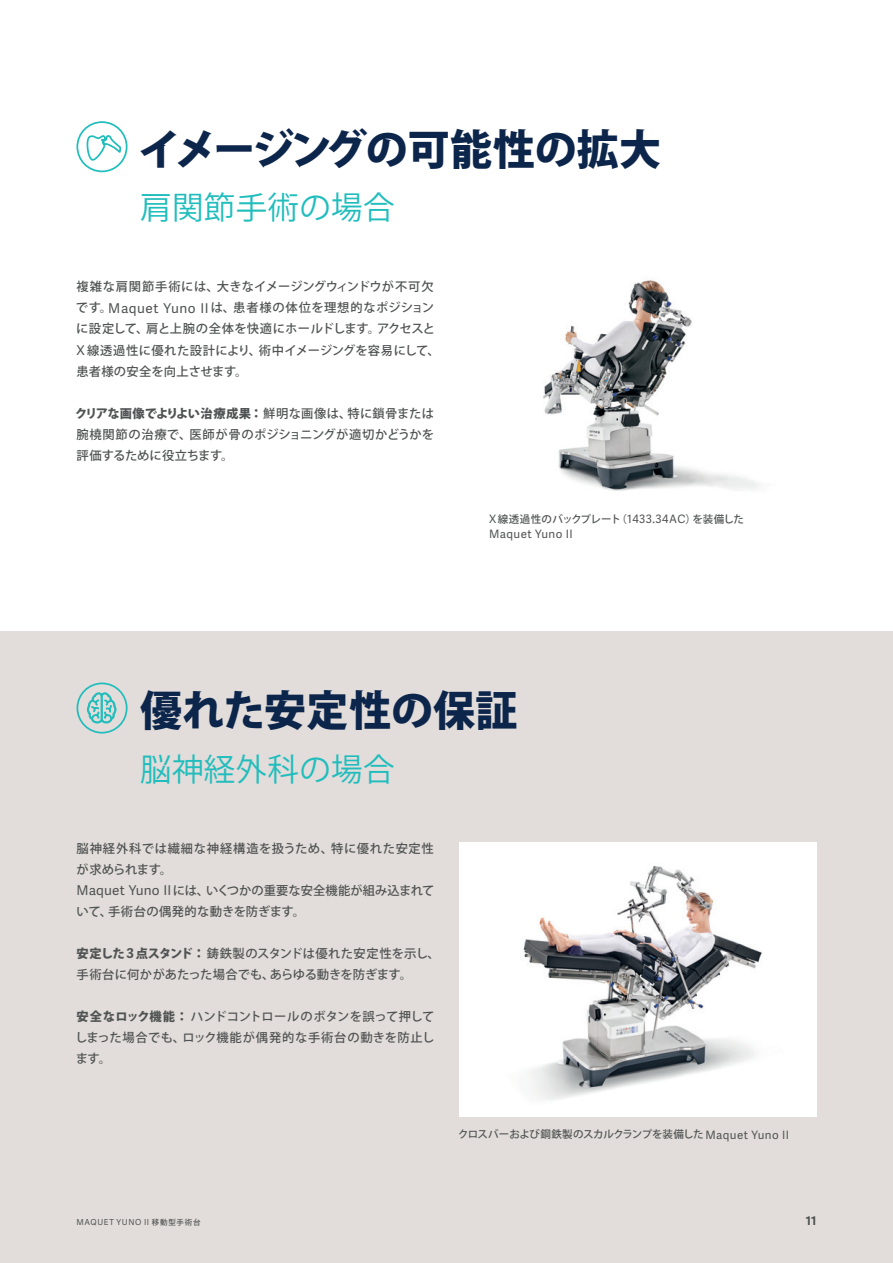
<style>
.page{position:relative;width:893px;height:1263px;background:#fff}
.page>*{position:absolute;margin:0;border:0;box-sizing:border-box;transform-origin:0 0}
.大見出し{font:800 42px "Koz Go Pr 6 N";letter-spacing:-.02em;color:#0c254b}
.大見出し-2{font:800 42px "Koz Go Pr 6 N";color:#0c254b}
.中見出し{font:31.5px "Koz Go Pr 6 N";letter-spacing:.01em;color:#21bdbd}
.本文{font:500 12.3px/21px "Koz Go Pr 6 N";letter-spacing:.02em;color:#505353;text-align:justify}
.本文-2{font:500 12.3px/21px "Koz Go Pr 6 N";color:#505353}
.本文-3{font:500 12.3px/21px "Koz Go Pr 6 N";letter-spacing:.05em;color:#505353}
.t1{font:700 12px "Adelle Sans";color:#505353}
.キャプション{font:11.55px "Adelle Sans";letter-spacing:.035em;color:#505353}
.キャプション-2{font:500 10.5px "Koz Go Pr 6 N";letter-spacing:-.04em;color:#505353}
.キャプション-3{font:500 10.5px "Koz Go Pr 6 N";color:#505353}
.t2{font:8.25px "Adelle Sans";letter-spacing:.065em;color:#505353}
.s1{font-family:"Adelle Sans";font-weight:400;font-size:13.5px}
.s2{font-weight:800}
.s3{font-family:"Adelle Sans";font-weight:400;font-size:11.55px}
.s4{font-family:"Adelle Sans";font-weight:700;font-size:13.5px}
.s5{font-family:"Koz Go Pr 6 N";font-weight:500;font-size:7.5px}
</style>
<div class="page">
<div style="left:0;top:631px;width:893px;height:632px;background:#e2ddda"></div>
<img style="left:543px;top:280px;width:216px;height:211px">
<svg style="left:86px;top:133px;width:36px;height:29px"></svg>
<div style="left:76px;top:121px;width:52px;height:51px;border:2px solid #21bdbd;border-radius:50%"></div>
<svg style="left:87px;top:692px;width:29px;height:42px"></svg>
<div style="left:77px;top:682px;width:51px;height:51px;border:2px solid #21bdbc;border-radius:50%"></div>
<img style="left:459px;top:842px;width:357px;height:274px">
<p class="大見出し" style="left:138px;top:125px;width:524px">イメージングの可能性の拡大</p>
<p class="中見出し" style="left:140px;top:190px;width:256px">肩関節手術の場合</p>
<p class="本文" style="left:76px;top:277px;width:365px;text-align:left">複雑な肩関節手術には、大きなイメージングウィンドウが不可欠です。<span class="s1">Maquet Yuno II</span>は、患者様の体位を理想的なポジションに設定して、肩と上腕の全体を快適にホールドします。アクセスと<br><span class="s1">X</span>線透過性に優れた設計により、術中イメージングを容易にして、患者様の安全を向上させます。</p>
<p class="本文" style="left:75px;top:403px;width:360px"><span class="s2">クリアな画像でよりよい治療成果：</span>鮮明な画像は、特に鎖骨または腕橈関節の治療で、医師が骨のポジショニングが適切かどうかを評価するために役立ちます。</p>
<p class="キャプション-3" style="left:489px;top:513px;width:257px"><span class="s3">X</span>線透過性のバックプレート（<span class="s3">1433.34AC</span>）を装備した</p>
<p class="キャプション" style="left:489px;top:526px;width:85px">Maquet Yuno II</p>
<p class="大見出し-2" style="left:140px;top:687px;width:379px">優れた安定性の保証</p>
<p class="中見出し" style="left:140px;top:751px;width:256px">脳神経外科の場合</p>
<p class="本文-3" style="left:77px;top:838px;width:359px">脳神経外科では繊細な神経構造を扱うため、特に優れた安定性が求められます。</p>
<p class="本文-2" style="left:76px;top:880px;width:360px"><span class="s1">Maquet Yuno II</span>には、いくつかの重要な安全機能が組み込まれていて、手術台の偶発的な動きを防ぎます。</p>
<p class="本文-2" style="left:77px;top:943px;width:365px"><span class="s2">安定した</span><span class="s4">3</span> <span class="s2">点スタンド：</span>鋳鉄製のスタンドは優れた安定性を示し、手術台に何かがあたった場合でも、あらゆる動きを防ぎます。</p>
<p class="本文" style="left:75px;top:1006px;width:361px"><span class="s2">安全なロック機能：</span>ハンドコントロールのボタンを誤って押してしまった場合でも、ロック機能が偶発的な手術台の動きを防止します。</p>
<p class="キャプション-2" style="left:458px;top:1128px;width:332px">クロスバーおよび鋼鉄製のスカルクランプを装備した<span class="s3">Maquet Yuno II</span></p>
<p class="t2" style="left:77px;top:1216px;width:126px">MAQUET YUNO II <span class="s5">移動型手術台</span></p>
<p class="t1" style="left:806px;top:1211px;width:12px">11</p>
</div>
